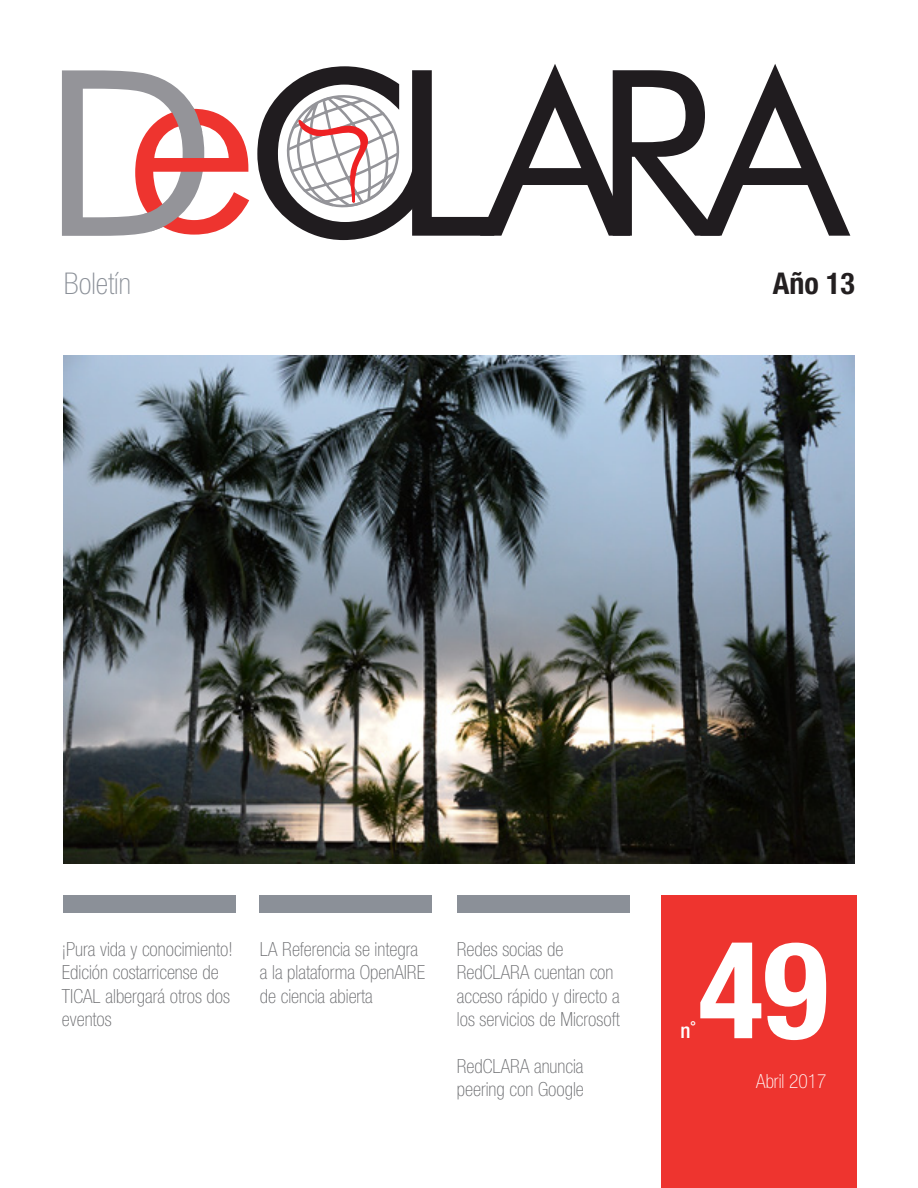
<style>
.page{position:relative;width:918px;height:1188px;background:#fff}
.page>*{position:absolute;margin:0;border:0;box-sizing:border-box;transform-origin:0 0}
.número{font:700 condensed 135px "Helvetica Neue LT Std";color:#fff}
.BoletinTrimestral{font:100 condensed 30px "Helvetica Neue LT Std";color:#8b9098}
.Estilo_de_párrafo_1{font:700 condensed 30px "Helvetica Neue LT Std";color:#231f20}
.t1{font:500 condensed 21px "Helvetica Neue LT Std";color:#fff}
.Titulos_portada{font:100 condensed 19.5px/23.4px "Helvetica Neue LT Std";color:#6c6d70}
.Mes{font:100 condensed 19.5px "Helvetica Neue LT Std";color:#fff}
</style>
<div class="page">
<div style="left:661px;top:896px;width:195px;height:292px;background:#ee342f"></div>
<div style="left:457px;top:896px;width:173px;height:17px;background:#8b9098"></div>
<div style="left:260px;top:896px;width:172px;height:17px;background:#8b9098"></div>
<div style="left:63px;top:896px;width:173px;height:17px;background:#8b9098"></div>
<svg style="left:62px;top:70px;width:187px;height:166px"></svg>
<svg style="left:257px;top:64px;width:593px;height:177px"></svg>
<img style="left:64px;top:356px;width:790px;height:507px">
<p class="BoletinTrimestral" style="left:64px;top:267px;width:69px">Boletín</p>
<p class="Estilo_de_párrafo_1" style="left:773px;top:266px;width:84px">Año 13</p>
<p class="Titulos_portada" style="left:62px;top:937px;width:172px">¡Pura vida y conocimiento!<br>Edición costarricense de<br>TICAL albergará otros dos eventos</p>
<p class="Titulos_portada" style="left:260px;top:937px;width:167px">LA Referencia se integra a la plataforma OpenAIRE de ciencia abierta</p>
<p class="Titulos_portada" style="left:457px;top:937px;width:164px">Redes socias de<br>RedCLARA cuentan con acceso rápido y directo a los servicios de Microsoft</p>
<p class="Titulos_portada" style="left:457px;top:1054px;width:129px">RedCLARA anuncia peering con Google</p>
<p class="número" style="left:698px;top:908px;width:131px">49</p>
<p class="Mes" style="left:756px;top:1071px;width:72px">Abril 2017</p>
<p class="t1" style="left:681px;top:1018px;width:16px">n˚</p>
</div>
